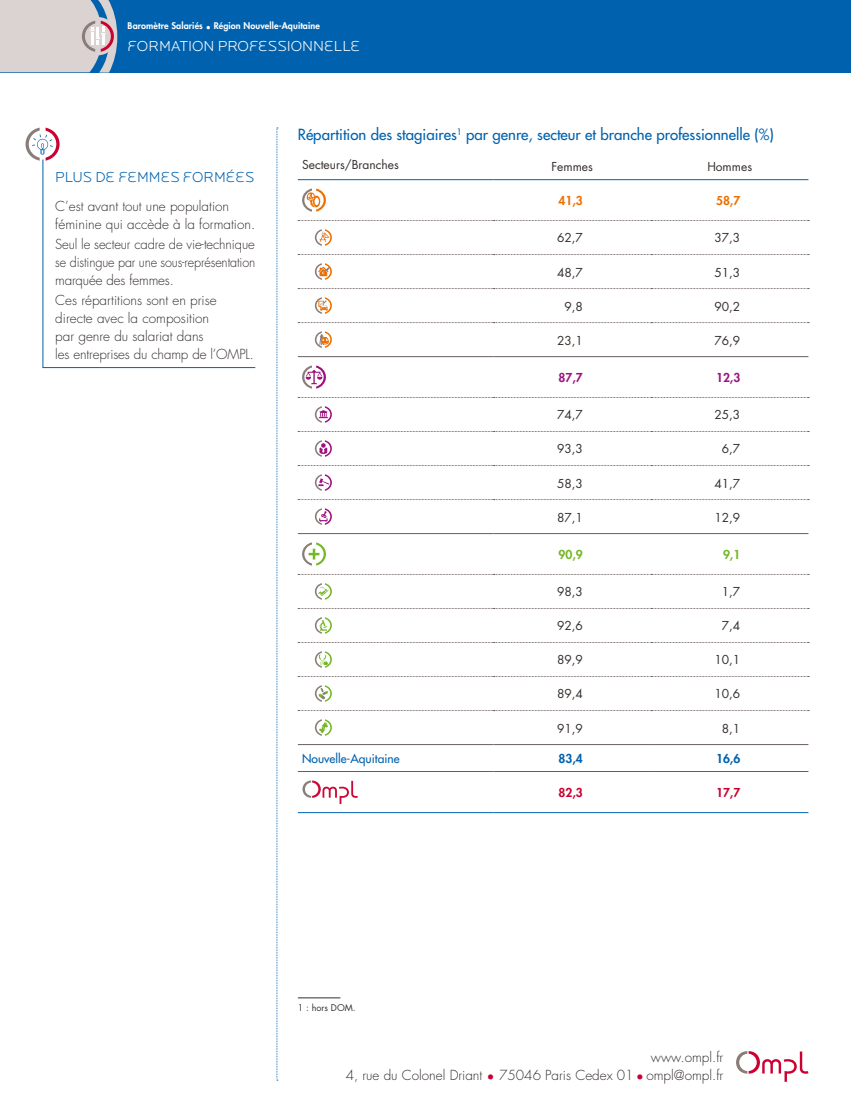
<style>
.page{position:relative;width:851px;height:1106px;background:#fff}
.page>*{position:absolute;margin:0;border:0;box-sizing:border-box;transform-origin:0 0}
.BAROMETRE_ss-titre{font:500 15px "Futura Std";color:#0062ae}
.t1{font:300 15px "Locator Display";color:#fff}
.HORS_TEXTE_titre{font:300 15px "Locator Display";color:#0062ae}
.HORS_TEXTE_texte{font:300 13.5px/18px "Futura Std";color:#352f2d}
.texte_tableau{font:12px "Futura Std";color:#352f2d}
.texte_tableau_entete{font:12px "Futura Std";color:#352f2d}
.texte_tableau_pied_t{font:500 12px "Futura Std";color:#0062ae}
.texte_tableau-2{font:800 12px "Futura Std";color:#ee7100}
.texte_tableau-3{font:800 12px "Futura Std";color:#9d1380}
.texte_tableau_pied_t-2{font:800 12px "Futura Std";color:#0062ae}
.texte_tableau_pied_t-3{font:800 12px "Futura Std";color:#cb0132}
.texte_tableau-4{font:800 12px "Futura Std";color:#75b726}
.t2{font:800 9px "Futura Std";letter-spacing:.01em;color:#fff}
.NDBP_suite{font:9px "Futura Std";color:#352f2d}
.s1{color:#cb0132}
</style>
<div class="page">
<div style="left:0;top:0;width:850px;height:72px;background:#0062ae"></div>
<svg style="left:0;top:0;width:117px;height:73px;background:#cbc8cc"></svg>
<svg style="left:276px;top:128px;width:2px;height:952px;background:#c4daeb"></svg>
<svg style="left:26px;top:128px;width:34px;height:33px"></svg>
<svg style="left:42px;top:159px;width:214px;height:209px"></svg>
<svg style="left:736px;top:1051px;width:72px;height:30px"></svg>
<hr style="left:298px;top:997px;width:42px;height:1px;background:#352f2d">
<svg style="left:298px;top:642px;width:511px;height:1px"></svg>
<svg style="left:298px;top:676px;width:511px;height:1px"></svg>
<hr style="left:298px;top:356px;width:195px;height:1px;background:#6a5e5d">
<hr style="left:298px;top:533px;width:195px;height:1px;background:#6a5e5d">
<hr style="left:298px;top:744px;width:195px;height:1px;background:#6a5e5d">
<hr style="left:493px;top:744px;width:158px;height:1px;background:#6a5e5d">
<hr style="left:651px;top:744px;width:157px;height:1px;background:#6a5e5d">
<svg style="left:298px;top:220px;width:511px;height:1px"></svg>
<svg style="left:298px;top:254px;width:511px;height:1px"></svg>
<svg style="left:298px;top:288px;width:511px;height:1px"></svg>
<svg style="left:298px;top:322px;width:511px;height:1px"></svg>
<svg style="left:298px;top:431px;width:511px;height:1px"></svg>
<svg style="left:298px;top:465px;width:511px;height:1px"></svg>
<svg style="left:298px;top:499px;width:511px;height:1px"></svg>
<svg style="left:298px;top:574px;width:511px;height:1px"></svg>
<svg style="left:298px;top:608px;width:511px;height:1px"></svg>
<hr style="left:493px;top:533px;width:158px;height:1px;background:#6a5e5d">
<hr style="left:651px;top:533px;width:157px;height:1px;background:#6a5e5d">
<hr style="left:493px;top:356px;width:158px;height:1px;background:#6a5e5d">
<hr style="left:651px;top:356px;width:157px;height:1px;background:#6a5e5d">
<svg style="left:298px;top:397px;width:511px;height:1px"></svg>
<svg style="left:298px;top:710px;width:511px;height:1px"></svg>
<hr style="left:298px;top:179px;width:195px;height:1px;background:#0062ae">
<hr style="left:493px;top:179px;width:158px;height:1px;background:#0062ae">
<hr style="left:651px;top:179px;width:157px;height:1px;background:#0062ae">
<hr style="left:298px;top:771px;width:195px;height:1px;background:#6a5e5d">
<hr style="left:493px;top:771px;width:158px;height:1px;background:#6a5e5d">
<hr style="left:651px;top:771px;width:157px;height:1px;background:#6a5e5d">
<hr style="left:298px;top:812px;width:195px;height:1px;background:#0062ae">
<hr style="left:493px;top:812px;width:158px;height:1px;background:#0062ae">
<hr style="left:651px;top:812px;width:157px;height:1px;background:#0062ae">
<svg style="left:302px;top:188px;width:24px;height:24px"></svg>
<svg style="left:315px;top:229px;width:17px;height:17px"></svg>
<svg style="left:315px;top:263px;width:17px;height:17px"></svg>
<svg style="left:315px;top:297px;width:17px;height:17px"></svg>
<svg style="left:315px;top:331px;width:17px;height:17px"></svg>
<svg style="left:302px;top:365px;width:24px;height:23px"></svg>
<svg style="left:315px;top:406px;width:17px;height:17px"></svg>
<svg style="left:315px;top:440px;width:17px;height:17px"></svg>
<svg style="left:315px;top:474px;width:17px;height:17px"></svg>
<svg style="left:315px;top:508px;width:17px;height:17px"></svg>
<svg style="left:302px;top:542px;width:24px;height:23px"></svg>
<svg style="left:315px;top:583px;width:17px;height:16px"></svg>
<svg style="left:315px;top:617px;width:17px;height:16px"></svg>
<svg style="left:315px;top:651px;width:17px;height:16px"></svg>
<svg style="left:315px;top:685px;width:17px;height:16px"></svg>
<svg style="left:315px;top:719px;width:17px;height:17px"></svg>
<svg style="left:302px;top:780px;width:56px;height:24px"></svg>
<p class="t2" style="left:128px;top:20px;width:194px">Baromètre Salariés • Région Nouvelle-Aquitaine</p>
<p class="t1" style="left:128px;top:37px;width:234px">FORMATION PROFESSIONNELLE</p>
<p class="HORS_TEXTE_titre" style="left:55px;top:168px;width:201px">PLUS DE FEMMES FORMÉES</p>
<p class="HORS_TEXTE_texte" style="left:55px;top:197px;width:201px">C’est avant tout une population féminine qui accède à la formation.</p>
<p class="HORS_TEXTE_texte" style="left:55px;top:235px;width:201px;text-align:justify">Seul le secteur cadre de vie-technique se distingue par une sous-représentation marquée des femmes.</p>
<p class="HORS_TEXTE_texte" style="left:55px;top:291px;width:200px">Ces répartitions sont en prise directe avec la composition<br>par genre du salariat dans<br>les entreprises du champ de l’OMPL.</p>
<p class="BAROMETRE_ss-titre" style="left:298px;top:125px;width:477px">Répartition des stagiaires<sup>1</sup> par genre, secteur et branche professionnelle (%)</p>
<p class="texte_tableau_entete" style="left:302px;top:157px;width:98px">Secteurs/Branches</p>
<p class="texte_tableau_entete" style="left:551px;top:159px;width:43px">Femmes</p>
<p class="texte_tableau_entete" style="left:707px;top:159px;width:46px">Hommes</p>
<p class="texte_tableau-2" style="left:558px;top:193px;width:26px">41,3</p>
<p class="texte_tableau-2" style="left:716px;top:193px;width:26px">58,7</p>
<p class="texte_tableau" style="left:557px;top:230px;width:27px">62,7</p>
<p class="texte_tableau" style="left:714px;top:230px;width:27px">37,3</p>
<p class="texte_tableau" style="left:557px;top:264px;width:27px">48,7</p>
<p class="texte_tableau" style="left:714px;top:264px;width:27px">51,3</p>
<p class="texte_tableau" style="left:564px;top:298px;width:20px">9,8</p>
<p class="texte_tableau" style="left:714px;top:298px;width:27px">90,2</p>
<p class="texte_tableau" style="left:557px;top:332px;width:27px">23,1</p>
<p class="texte_tableau" style="left:714px;top:332px;width:27px">76,9</p>
<p class="texte_tableau-3" style="left:558px;top:370px;width:26px">87,7</p>
<p class="texte_tableau-3" style="left:716px;top:370px;width:26px">12,3</p>
<p class="texte_tableau" style="left:557px;top:407px;width:27px">74,7</p>
<p class="texte_tableau" style="left:714px;top:407px;width:27px">25,3</p>
<p class="texte_tableau" style="left:557px;top:441px;width:27px">93,3</p>
<p class="texte_tableau" style="left:721px;top:441px;width:20px">6,7</p>
<p class="texte_tableau" style="left:557px;top:475px;width:27px">58,3</p>
<p class="texte_tableau" style="left:714px;top:475px;width:27px">41,7</p>
<p class="texte_tableau" style="left:557px;top:509px;width:27px">87,1</p>
<p class="texte_tableau" style="left:714px;top:509px;width:27px">12,9</p>
<p class="texte_tableau-4" style="left:558px;top:547px;width:26px">90,9</p>
<p class="texte_tableau-4" style="left:723px;top:547px;width:19px">9,1</p>
<p class="texte_tableau" style="left:557px;top:584px;width:27px">98,3</p>
<p class="texte_tableau" style="left:721px;top:584px;width:20px">1,7</p>
<p class="texte_tableau" style="left:557px;top:618px;width:27px">92,6</p>
<p class="texte_tableau" style="left:721px;top:618px;width:20px">7,4</p>
<p class="texte_tableau" style="left:557px;top:652px;width:27px">89,9</p>
<p class="texte_tableau" style="left:714px;top:652px;width:27px">10,1</p>
<p class="texte_tableau" style="left:557px;top:686px;width:27px">89,4</p>
<p class="texte_tableau" style="left:714px;top:686px;width:27px">10,6</p>
<p class="texte_tableau" style="left:557px;top:720px;width:27px">91,9</p>
<p class="texte_tableau" style="left:721px;top:720px;width:20px">8,1</p>
<p class="texte_tableau_pied_t" style="left:302px;top:751px;width:99px">Nouvelle-Aquitaine</p>
<p class="texte_tableau_pied_t-2" style="left:558px;top:751px;width:26px">83,4</p>
<p class="texte_tableau_pied_t-2" style="left:716px;top:751px;width:26px">16,6</p>
<p class="texte_tableau_pied_t-3" style="left:558px;top:785px;width:26px">82,3</p>
<p class="texte_tableau_pied_t-3" style="left:716px;top:785px;width:26px">17,7</p>
<p class="NDBP_suite" style="left:298px;top:1001px;width:59px">1 : hors DOM.</p>
<p class="HORS_TEXTE_texte" style="left:650px;top:1048px;width:74px">www.ompl.fr</p>
<p class="HORS_TEXTE_texte" style="left:346px;top:1066px;width:379px">4, rue du Colonel Driant <span class="s1">•</span> 75046 Paris Cedex 01 <span class="s1">•</span> ompl@ompl.fr</p>
</div>
